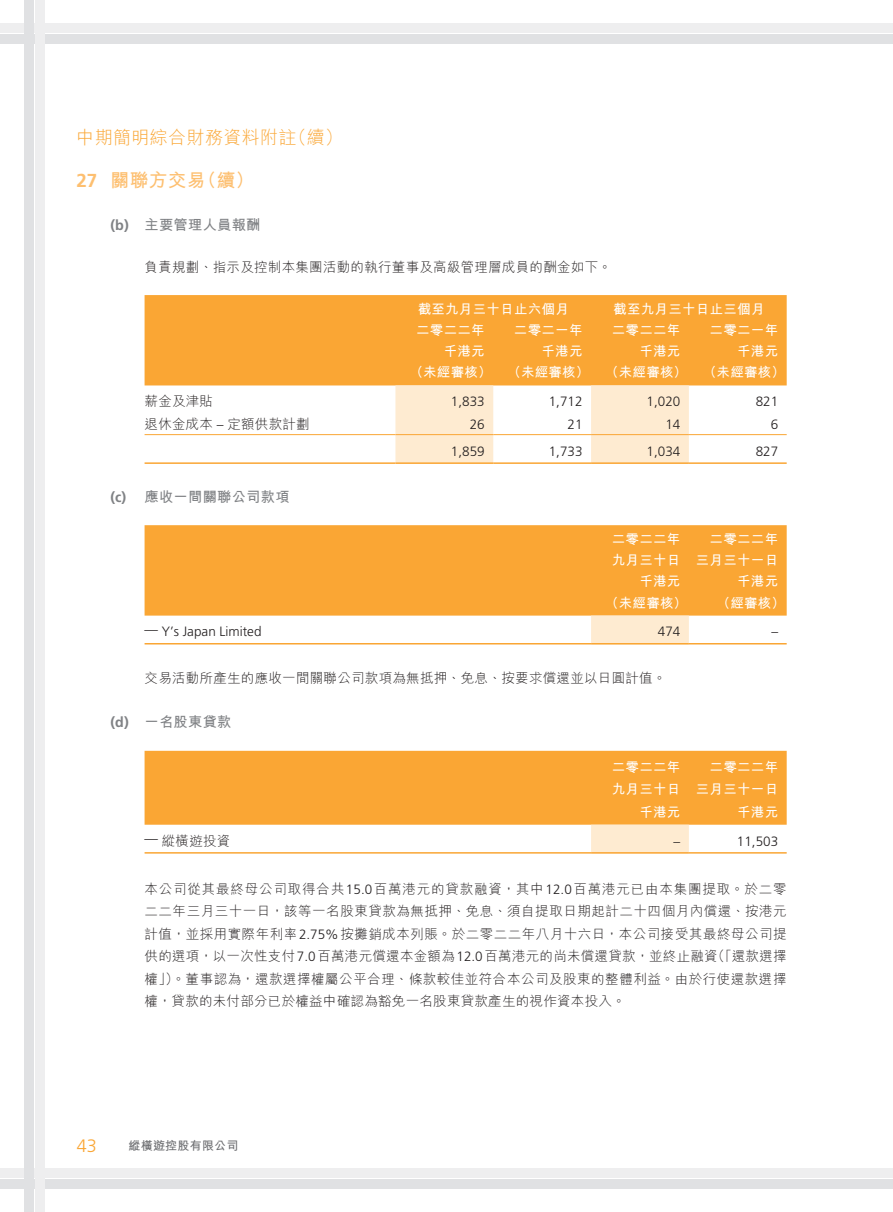
<style>
.page{position:relative;width:893px;height:1212px;background:#fff}
.page>*{position:absolute;margin:0;border:0;box-sizing:border-box;transform-origin:0 0}
._02_H2{font:700 18.75px "M Hei HK";letter-spacing:.02em;color:#fdbf70}
._02_H2-2{font:700 18.75px "Frutiger LT Std";color:#fdbf70}
.t1{font:300 18px "M Hei HK";letter-spacing:.02em;color:#faa634}
.t2{font:300 18px "Frutiger LT Std";color:#faa634}
._03_H3{font:700 14.25px "M Hei HK";letter-spacing:.02em;color:#808285}
._03_H3-2{font:700 14.25px "Frutiger LT Std";color:#808285}
._00_txt{font:300 13.5px/22.5px "M Hei HK";letter-spacing:.035em;color:#231f20;text-align:right}
._50_Table_txt{font:700 13.5px "M Hei HK";letter-spacing:.02em;color:#fff}
._50_Table_txt-2{font:300 13.5px "Frutiger LT Std";color:#231f20}
._50_Table_txt-3{font:300 13.5px "M Hei HK";letter-spacing:.02em;color:#231f20}
.t3{font:700 12px "M Hei HK";letter-spacing:.02em;color:#6c6d70}
.s1{font-family:"Frutiger LT Std"}
</style>
<div class="page">
<div style="left:0;top:23px;width:893px;height:10px;background:#eeeeef"></div>
<div style="left:0;top:34px;width:893px;height:10px;background:#e0e1e3"></div>
<div style="left:0;top:1168px;width:893px;height:10px;background:#eeeeef"></div>
<div style="left:0;top:1179px;width:893px;height:10px;background:#e0e1e3"></div>
<div style="left:35px;top:0;width:9px;height:1212px;background:#eeeeef"></div>
<div style="left:24px;top:0;width:10px;height:1212px;background:#e0e1e3"></div>
<div style="left:145px;top:295px;width:642px;height:90px;background:#faa634"></div>
<svg style="left:395px;top:385px;width:294px;height:77px"></svg>
<hr style="left:145px;top:434px;width:250px;height:1px;background:#faa634">
<hr style="left:395px;top:434px;width:98px;height:1px;background:#faa634">
<hr style="left:493px;top:434px;width:98px;height:1px;background:#faa634">
<hr style="left:591px;top:434px;width:98px;height:1px;background:#faa634">
<hr style="left:689px;top:434px;width:98px;height:1px;background:#faa634">
<hr style="left:145px;top:462px;width:250px;height:2px;background:#faa634">
<hr style="left:395px;top:462px;width:98px;height:2px;background:#faa634">
<hr style="left:493px;top:462px;width:98px;height:2px;background:#faa634">
<hr style="left:591px;top:462px;width:98px;height:2px;background:#faa634">
<hr style="left:689px;top:462px;width:98px;height:2px;background:#faa634">
<div style="left:145px;top:525px;width:642px;height:91px;background:#faa634"></div>
<div style="left:591px;top:616px;width:98px;height:27px;background:#feebd1"></div>
<hr style="left:145px;top:643px;width:446px;height:1px;background:#faa634">
<hr style="left:591px;top:643px;width:98px;height:1px;background:#faa634">
<hr style="left:689px;top:643px;width:98px;height:1px;background:#faa634">
<div style="left:145px;top:751px;width:642px;height:74px;background:#faa634"></div>
<div style="left:591px;top:825px;width:98px;height:27px;background:#feebd1"></div>
<hr style="left:145px;top:852px;width:446px;height:1px;background:#faa634">
<hr style="left:591px;top:852px;width:98px;height:1px;background:#faa634">
<hr style="left:689px;top:852px;width:98px;height:1px;background:#faa634">
<h2 class="t1" style="left:289px;top:128px;width:55px">（續(</h2>
<h2 class="t1" style="left:77px;top:128px;width:221px">中期簡明綜合財務資料附註</h2>
<p class="_02_H2" style="left:198px;top:166px;width:58px">（續(</p>
<p class="_02_H2" style="left:111px;top:166px;width:97px">關聯方交易</p>
<p class="_02_H2-2" style="left:77px;top:169px;width:22px">27</p>
<p class="_03_H3-2" style="left:111px;top:217px;width:20px">b( )</p>
<p class="_03_H3-2" style="left:111px;top:489px;width:17px">)c(</p>
<p class="_03_H3-2" style="left:111px;top:713px;width:20px">d( )</p>
<p class="_03_H3" style="left:145px;top:215px;width:117px">主要管理人員報酬</p>
<p class="_00_txt" style="left:145px;top:256px;width:469px">負責規劃、指示及控制本集團活動的執行董事及高級管理層成員的酬金如下。</p>
<p class="_50_Table_txt" style="left:418px;top:300px;width:153px">截至九月三十日止六個月</p>
<p class="_50_Table_txt" style="left:613px;top:300px;width:153px">截至九月三十日止三個月</p>
<p class="_50_Table_txt" style="left:416px;top:321px;width:70px">二零二二年</p>
<p class="_50_Table_txt" style="left:514px;top:321px;width:70px">二零二一年</p>
<p class="_50_Table_txt" style="left:612px;top:321px;width:70px">二零二二年</p>
<p class="_50_Table_txt" style="left:710px;top:321px;width:70px">二零二一年</p>
<p class="_50_Table_txt" style="left:444px;top:342px;width:43px">千港元</p>
<p class="_50_Table_txt" style="left:541px;top:342px;width:43px">千港元</p>
<p class="_50_Table_txt" style="left:639px;top:342px;width:43px">千港元</p>
<p class="_50_Table_txt" style="left:737px;top:342px;width:43px">千港元</p>
<p class="_50_Table_txt" style="left:410px;top:363px;width:83px">（未經審核）</p>
<p class="_50_Table_txt" style="left:507px;top:363px;width:83px">（未經審核）</p>
<p class="_50_Table_txt" style="left:605px;top:363px;width:83px">（未經審核）</p>
<p class="_50_Table_txt" style="left:703px;top:363px;width:83px">（未經審核(</p>
<p class="_50_Table_txt-3" style="left:145px;top:394px;width:70px">薪金及津貼</p>
<p class="_50_Table_txt-2" style="left:451px;top:394px;width:35px">1,833</p>
<p class="_50_Table_txt-2" style="left:549px;top:394px;width:35px">1,712</p>
<p class="_50_Table_txt-2" style="left:647px;top:394px;width:35px">1,020</p>
<p class="_50_Table_txt-2" style="left:756px;top:394px;width:24px">821</p>
<p class="_50_Table_txt-3" style="left:145px;top:417px;width:167px">退休金成本 <span class="s1">–</span> 定額供款計劃</p>
<p class="_50_Table_txt-2" style="left:470px;top:416px;width:17px">26</p>
<p class="_50_Table_txt-2" style="left:567px;top:416px;width:17px">21</p>
<p class="_50_Table_txt-2" style="left:665px;top:416px;width:17px">14</p>
<p class="_50_Table_txt-2" style="left:771px;top:416px;width:9px">6</p>
<p class="_50_Table_txt-2" style="left:451px;top:443px;width:35px">1,859</p>
<p class="_50_Table_txt-2" style="left:549px;top:443px;width:35px">1,733</p>
<p class="_50_Table_txt-2" style="left:647px;top:443px;width:35px">1,034</p>
<p class="_50_Table_txt-2" style="left:756px;top:443px;width:24px">827</p>
<p class="_03_H3" style="left:145px;top:487px;width:147px">應收一間關聯公司款項</p>
<p class="_50_Table_txt" style="left:612px;top:530px;width:70px">二零二二年</p>
<p class="_50_Table_txt" style="left:612px;top:551px;width:70px">九月三十日</p>
<p class="_50_Table_txt" style="left:639px;top:572px;width:43px">千港元</p>
<p class="_50_Table_txt" style="left:710px;top:530px;width:70px">二零二二年</p>
<p class="_50_Table_txt" style="left:696px;top:551px;width:84px">三月三十一日</p>
<p class="_50_Table_txt" style="left:737px;top:572px;width:43px">千港元</p>
<p class="_50_Table_txt" style="left:605px;top:593px;width:83px">（未經審核）</p>
<p class="_50_Table_txt" style="left:717px;top:593px;width:70px">（經審核(</p>
<p class="_50_Table_txt-2" style="left:162px;top:624px;width:101px">Y s’ Japan Limited</p>
<p class="_50_Table_txt-2" style="left:145px;top:622px;width:15px">—</p>
<p class="_50_Table_txt-2" style="left:658px;top:624px;width:24px">474</p>
<p class="_50_Table_txt-2" style="left:771px;top:624px;width:8px">–</p>
<p class="_00_txt" style="left:145px;top:667px;width:523px">交易活動所產生的應收一間關聯公司款項為無抵押、免息、按要求償還並以日圓計值。</p>
<p class="_03_H3" style="left:145px;top:711px;width:88px">一名股東貸款</p>
<p class="_50_Table_txt" style="left:612px;top:757px;width:70px">二零二二年</p>
<p class="_50_Table_txt" style="left:612px;top:779px;width:70px">九月三十日</p>
<p class="_50_Table_txt-3" style="left:162px;top:834px;width:70px">縱橫遊投資</p>
<p class="_50_Table_txt-2" style="left:145px;top:831px;width:15px">—</p>
<p class="_50_Table_txt" style="left:639px;top:802px;width:43px">千港元</p>
<p class="_50_Table_txt-2" style="left:674px;top:833px;width:8px">–</p>
<p class="_50_Table_txt" style="left:710px;top:757px;width:70px">二零二二年</p>
<p class="_50_Table_txt" style="left:696px;top:779px;width:84px">三月三十一日</p>
<p class="_50_Table_txt" style="left:737px;top:802px;width:43px">千港元</p>
<p class="_50_Table_txt-2" style="left:737px;top:833px;width:43px">11,503</p>
<p class="_00_txt" style="left:145px;top:877px;width:644px">本公司從其最終母公司取得合共<span class="s1">15.0</span>百萬港元的貸款融資，其中<span class="s1">12.0</span>百萬港元已由本集團提取。於二零二二年三月三十一日，該等一名股東貸款為無抵押、免息、須自提取日期起計二十四個月內償還、按港元計值，並採用實際年利率<span class="s1">2.75%</span>按攤銷成本列賬。於二零二二年八月十六日，本公司接受其最終母公司提（「還款選擇</p>
<p class="_00_txt" style="left:145px;top:945px;width:643px;text-align:left">供的選項，以一次性支付<span class="s1">7.0</span>百萬港元償還本金額為<span class="s1">12.0</span>百萬港元的尚未償還貸款，並終止融資<br>權」）。董事認為，還款選擇權屬公平合理、條款較佳並符合本公司及股東的整體利益。由於行使還款選擇權，貸款的未付部分已於權益中確認為豁免一名股東貸款產生的視作資本投入。</p>
<h2 class="t2" style="left:77px;top:1135px;width:22px">43</h2>
<p class="t3" style="left:129px;top:1137px;width:111px">縱橫遊控股有限公司</p>
</div>
